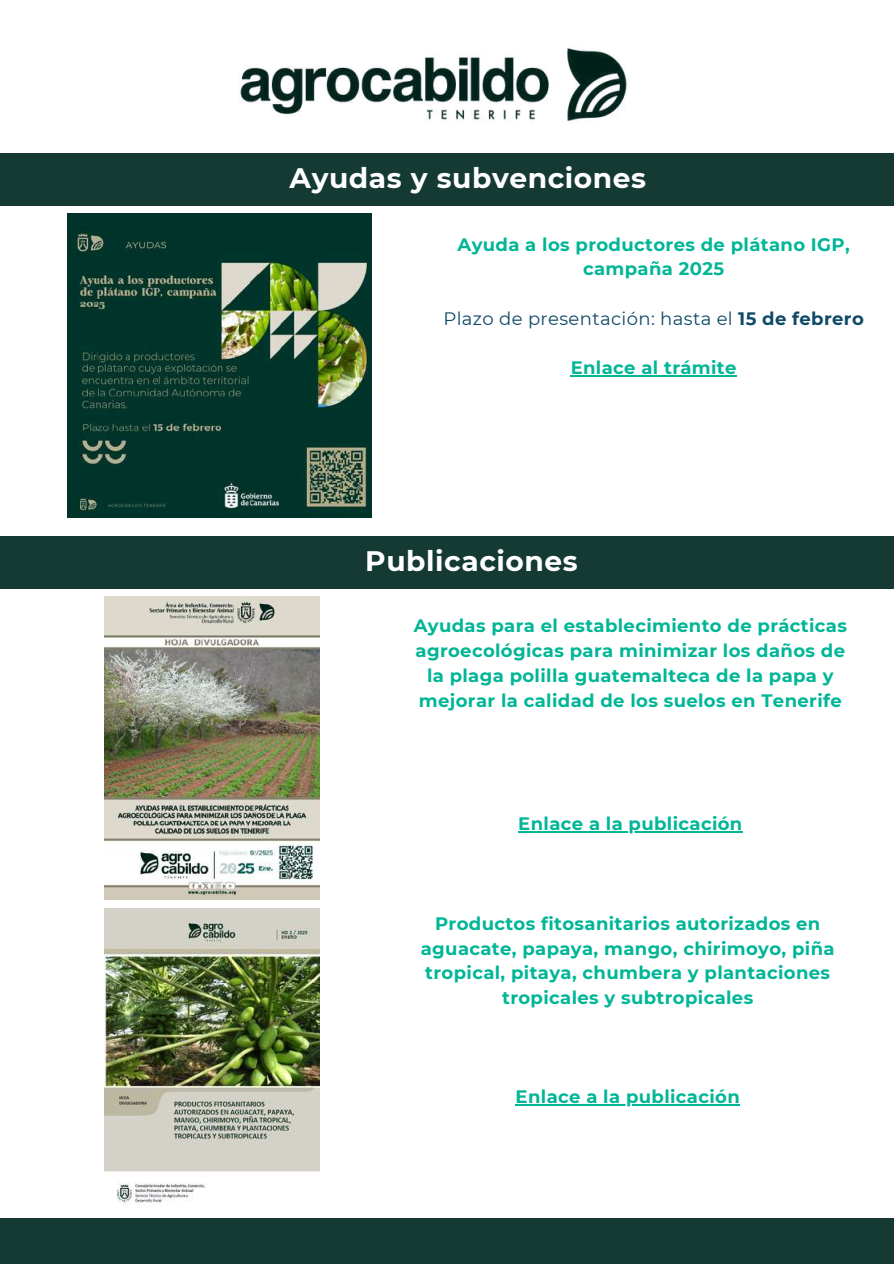
<style>
.page{position:relative;width:894px;height:1264px;background:#fff}
.page>*{position:absolute;margin:0;border:0;box-sizing:border-box;transform-origin:0 0}
.t1{font:700 28.05px "Montserrat";letter-spacing:.02em;color:#fff}
.t2{font:700 18px/24.8px "Montserrat";letter-spacing:.02em;color:#00b697;text-align:center}
.t3{font:18px "Montserrat";letter-spacing:.02em;color:#0f4a66}
.s1{font-weight:700}
</style>
<div class="page">
<div style="left:0;top:1217px;width:893px;height:46px;background:#143a33"></div>
<div style="left:0;top:153px;width:893px;height:53px;background:#143a33"></div>
<img style="left:239px;top:47px;width:388px;height:75px">
<div style="left:0;top:536px;width:893px;height:52px;background:#143a33"></div>
<img style="left:104px;top:596px;width:215px;height:303px">
<img style="left:104px;top:908px;width:215px;height:295px">
<hr style="left:518px;top:831px;width:224px;height:1px;background:#00b697">
<hr style="left:515px;top:1104px;width:225px;height:1px;background:#00b697">
<img style="left:68px;top:214px;width:303px;height:304px">
<hr style="left:570px;top:375px;width:166px;height:1px;background:#00b697">
<h1 class="t1" style="left:289px;top:161px;width:358px">Ayudas y subvenciones</h1>
<p class="t2" style="left:457px;top:232px;width:393px">Ayuda a los productores de plátano IGP, campaña 2025</p>
<p class="t3" style="left:443px;top:307px;width:422px">Plazo de presentación: hasta el <span class="s1">15 de febrero</span></p>
<p class="t2" style="left:570px;top:355px;width:167px">Enlace al trámite</p>
<h1 class="t1" style="left:365px;top:543px;width:214px">Publicaciones</h1>
<p class="t2" style="left:413px;top:613px;width:434px">Ayudas para el establecimiento de prácticas agroecológicas para minimizar los daños de la plaga polilla guatemalteca de la papa y mejorar la calidad de los suelos en Tenerife</p>
<p class="t2" style="left:518px;top:811px;width:225px">Enlace a la publicación</p>
<p class="t2" style="left:420px;top:911px;width:415px">Productos fitosanitarios autorizados en aguacate, papaya, mango, chirimoyo, piña tropical, pitaya, chumbera y plantaciones tropicales y subtropicales</p>
<p class="t2" style="left:515px;top:1084px;width:225px">Enlace a la publicación</p>
</div>
